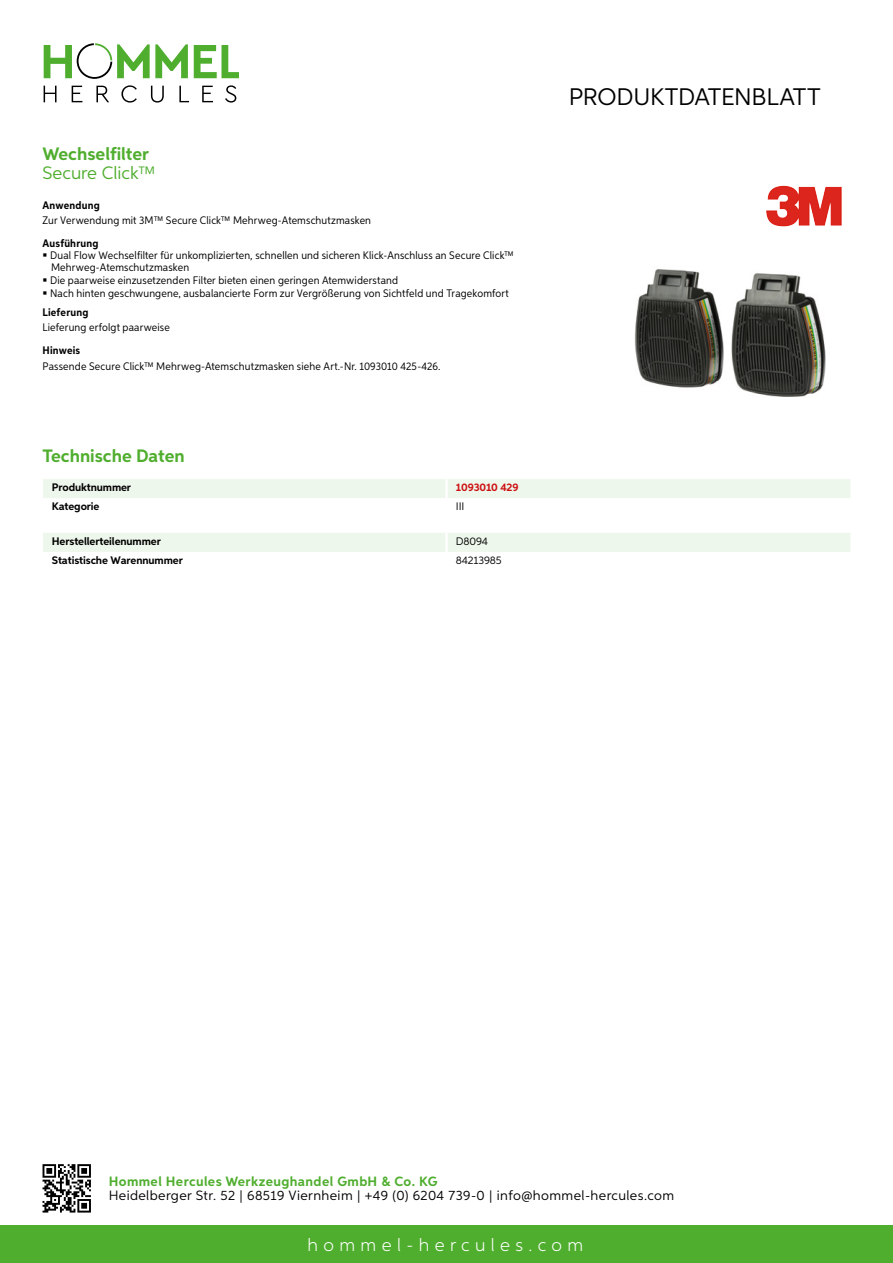
<style>
.page{position:relative;width:893px;height:1263px;background:#fff}
.page>*{position:absolute;margin:0;border:0;box-sizing:border-box;transform-origin:0 0}
.t1{font:24px "Aspira";letter-spacing:-.01em;color:#000}
.t2{font:700 18px "Aspira";color:#50ae2f}
.t3{font:300 18px "Aspira";letter-spacing:.3em;color:#fff}
.t4{font:18px "Aspira";color:#50ae2f}
.t5{font:13.5px "Aspira";letter-spacing:.03em;color:#000}
.t6{font:700 13.5px "Aspira";letter-spacing:.03em;color:#50ae2f}
.t7{font:10.95px/12.5px "Aspira Nar";letter-spacing:.015em;color:#000}
.t8{font:700 10.95px "Aspira";letter-spacing:-.01em;color:#000}
.t9{font:700 10.95px "Aspira Nar";letter-spacing:.02em;color:#000}
.t10{font:10.95px "Aspira";letter-spacing:-.01em;color:#000}
.t11{font:700 10.95px "Aspira";letter-spacing:-.01em;color:#cd1013}
</style>
<div class="page">
<div style="left:0;top:1226px;width:893px;height:37px;background:#50ae2f"></div>
<svg style="left:43px;top:1164px;width:48px;height:48px"></svg>
<svg style="left:194px;top:45px;width:45px;height:33px"></svg>
<svg style="left:44px;top:43px;width:144px;height:36px"></svg>
<svg style="left:44px;top:86px;width:13px;height:16px"></svg>
<svg style="left:72px;top:86px;width:10px;height:16px"></svg>
<svg style="left:96px;top:86px;width:13px;height:16px"></svg>
<svg style="left:121px;top:85px;width:16px;height:18px"></svg>
<svg style="left:151px;top:86px;width:13px;height:17px"></svg>
<svg style="left:179px;top:86px;width:10px;height:16px"></svg>
<svg style="left:202px;top:86px;width:11px;height:16px"></svg>
<svg style="left:225px;top:85px;width:11px;height:18px"></svg>
<div style="left:43px;top:479px;width:807px;height:19px;background:#eef7eb"></div>
<div style="left:43px;top:533px;width:807px;height:19px;background:#eef7eb"></div>
<img style="left:634px;top:269px;width:192px;height:128px">
<img style="left:767px;top:186px;width:21px;height:15px">
<h2 class="t2" style="left:43px;top:142px;width:108px">Wechselfilter</h2>
<h2 class="t4" style="left:43px;top:162px;width:114px">Secure Click™</h2>
<p class="t9" style="left:43px;top:199px;width:59px">Anwendung</p>
<p class="t7" style="left:43px;top:214px;width:330px">Zur Verwendung mit 3M™ Secure Click™ Mehrweg-Atemschutzmasken</p>
<p class="t9" style="left:43px;top:236px;width:58px">Ausführung</p>
<p class="t7" style="left:50px;top:249px;width:465px">Dual Flow Wechselfilter für unkomplizierten, schnellen und sicheren Klick-Anschluss an Secure Click™ Mehrweg-Atemschutzmasken<br>Die paarweise einzusetzenden Filter bieten einen geringen Atemwiderstand<br>Nach hinten geschwungene, ausbalancierte Form zur Vergrößerung von Sichtfeld und Tragekomfort</p>
<p class="t9" style="left:43px;top:306px;width:47px">Lieferung</p>
<p class="t7" style="left:43px;top:321px;width:129px">Lieferung erfolgt paarweise</p>
<p class="t9" style="left:43px;top:344px;width:39px">Hinweis</p>
<p class="t7" style="left:43px;top:359px;width:400px">Passende Secure Click™ Mehrweg-Atemschutzmasken siehe Art.-Nr. 1093010 425-426.</p>
<h2 class="t2" style="left:43px;top:445px;width:144px">Technische Daten</h2>
<p class="t8" style="left:52px;top:481px;width:81px">Produktnummer</p>
<p class="t11" style="left:456px;top:481px;width:64px">1093010 429</p>
<p class="t8" style="left:52px;top:500px;width:49px">Kategorie</p>
<p class="t10" style="left:456px;top:500px;width:10px">III</p>
<p class="t8" style="left:52px;top:534px;width:111px">Herstellerteilenummer</p>
<p class="t10" style="left:456px;top:534px;width:34px">D8094</p>
<p class="t8" style="left:52px;top:553px;width:132px">Statistische Warennummer</p>
<p class="t10" style="left:456px;top:553px;width:47px">84213985</p>
<h1 class="t1" style="left:569px;top:82px;width:253px">Produktdatenblatt</h1>
<p class="t6" style="left:109px;top:1172px;width:330px">Hommel Hercules Werkzeughandel GmbH &amp; Co. KG</p>
<p class="t5" style="left:109px;top:1187px;width:567px">Heidelberger Str. 52 | 68519 Viernheim | +49 (0) 6204 739-0 | info@hommel-hercules.com</p>
<h2 class="t3" style="left:307px;top:1234px;width:277px">hommel-hercules.com</h2>
</div>
